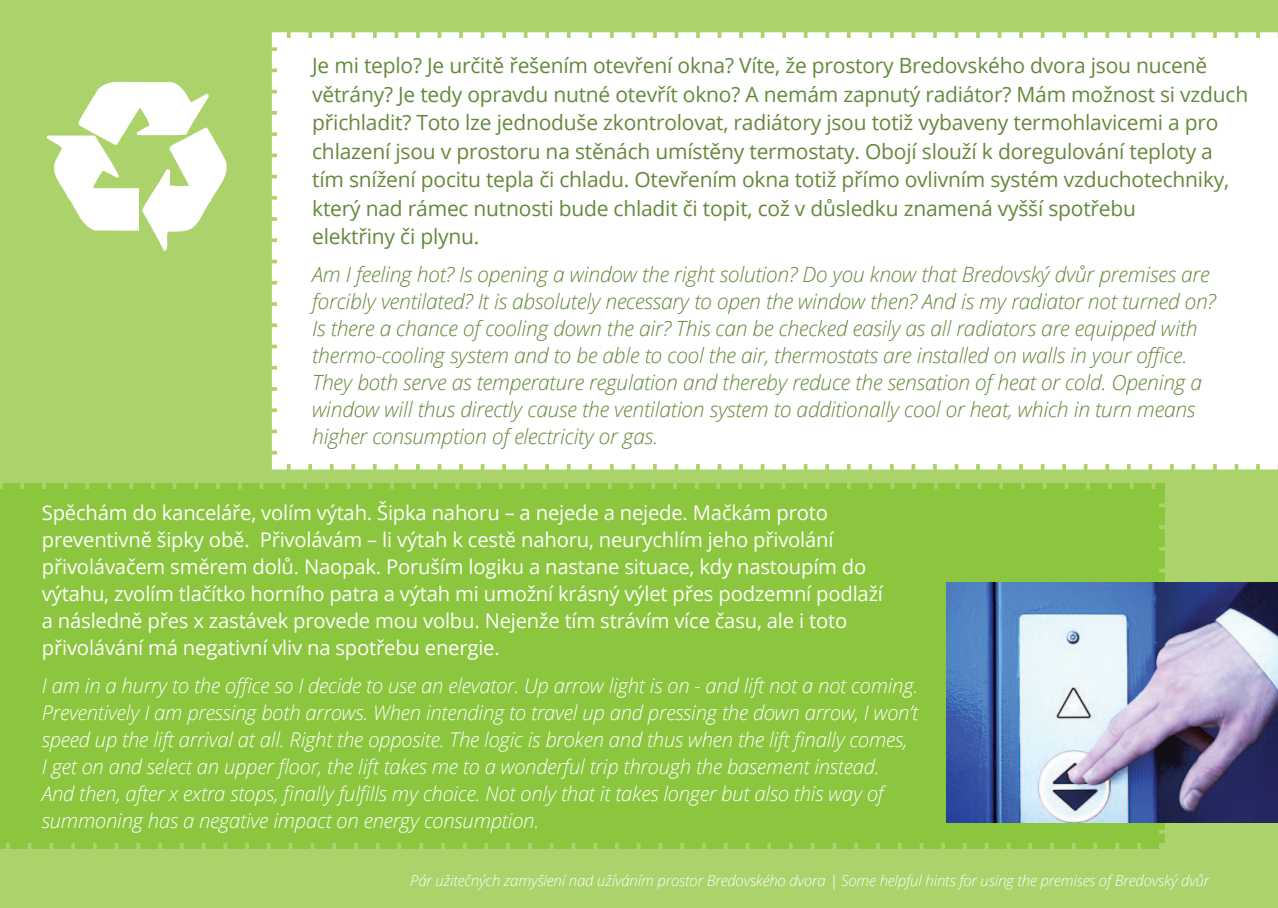
<style>
.page{position:relative;width:1278px;height:908px;background:#abd26b}
.page>*{position:absolute;margin:0;border:0;box-sizing:border-box;transform-origin:0 0}
.t1{font:italic 300 21px/27px "Open Sans";letter-spacing:-.01em;color:#65883a}
.t2{font:21px/28.5px "Open Sans";letter-spacing:-.01em;color:#65883a}
.t3{font:italic 300 20.25px/27px "Open Sans";letter-spacing:-.01em;color:#fff}
.t4{font:20.25px/27px "Open Sans";letter-spacing:-.01em;color:#fff}
.t5{font:italic 300 15px "Open Sans";letter-spacing:-.01em;color:#fff}
</style>
<div class="page">
<div style="left:271px;top:32px;width:1007px;height:438px;background:#fff"></div>
<div style="left:0;top:483px;width:1165px;height:366px;background:#8bc63e"></div>
<img style="left:946px;top:582px;width:332px;height:240px">
<svg style="left:46px;top:82px;width:181px;height:169px"></svg>
<p class="t2" style="left:312px;top:51px;width:937px">Je mi teplo? Je určitě řešením otevření okna? Víte, že prostory Bredovského dvora jsou nuceně větrány? Je tedy opravdu nutné otevřít okno? A nemám zapnutý radiátor? Mám možnost si vzduch přichladit? Toto lze jednoduše zkontrolovat, radiátory jsou totiž vybaveny termohlavicemi a pro chlazení jsou v prostoru na stěnách umístěny termostaty. Obojí slouží k doregulování teploty a tím snížení pocitu tepla či chladu. Otevřením okna totiž přímo ovlivním systém vzduchotechniky, který nad rámec nutnosti bude chladit či topit, což v důsledku znamená vyšší spotřebu<br>elektřiny či plynu.</p>
<p class="t1" style="left:312px;top:260px;width:905px">Am I feeling hot? Is opening a window the right solution? Do you know that Bredovský dvůr premises are forcibly ventilated? It is absolutely necessary to open the window then? And is my radiator not turned on?<br>Is there a chance of cooling down the air? This can be checked easily as all radiators are equipped with thermo-cooling system and to be able to cool the air, thermostats are installed on walls in your office.<br>They both serve as temperature regulation and thereby reduce the sensation of heat or cold. Opening a window will thus directly cause the ventilation system to additionally cool or heat, which in turn means higher consumption of electricity or gas.</p>
<p class="t4" style="left:42px;top:499px;width:843px">Spěchám do kanceláře, volím výtah. Šipka nahoru – a nejede a nejede. Mačkám proto preventivně šipky obě. Přivolávám – li výtah k cestě nahoru, neurychlím jeho přivolání přivolávačem směrem dolů. Naopak. Poruším logiku a nastane situace, kdy nastoupím do výtahu, zvolím tlačítko horního patra a výtah mi umožní krásný výlet přes podzemní podlaží a následně přes x zastávek provede mou volbu. Nejenže tím strávím více času, ale i toto přivolávání má negativní vliv na spotřebu energie.</p>
<p class="t3" style="left:42px;top:671px;width:878px">I am in a hurry to the office so I decide to use an elevator. Up arrow light is on - and lift not a not coming.<br>Preventively I am pressing both arrows. When intending to travel up and pressing the down arrow, I won’t speed up the lift arrival at all. Right the opposite. The logic is broken and thus when the lift finally comes,<br>I get on and select an upper floor, the lift takes me to a wonderful trip through the basement instead.<br>And then, after x extra stops, finally fulfills my choice. Not only that it takes longer but also this way of summoning has a negative impact on energy consumption.</p>
<p class="t5" style="left:410px;top:871px;width:801px">Pár užitečných zamyšlení nad užíváním prostor Bredovského dvora | Some helpful hints for using the premises of Bredovský dvůr</p>
</div>
